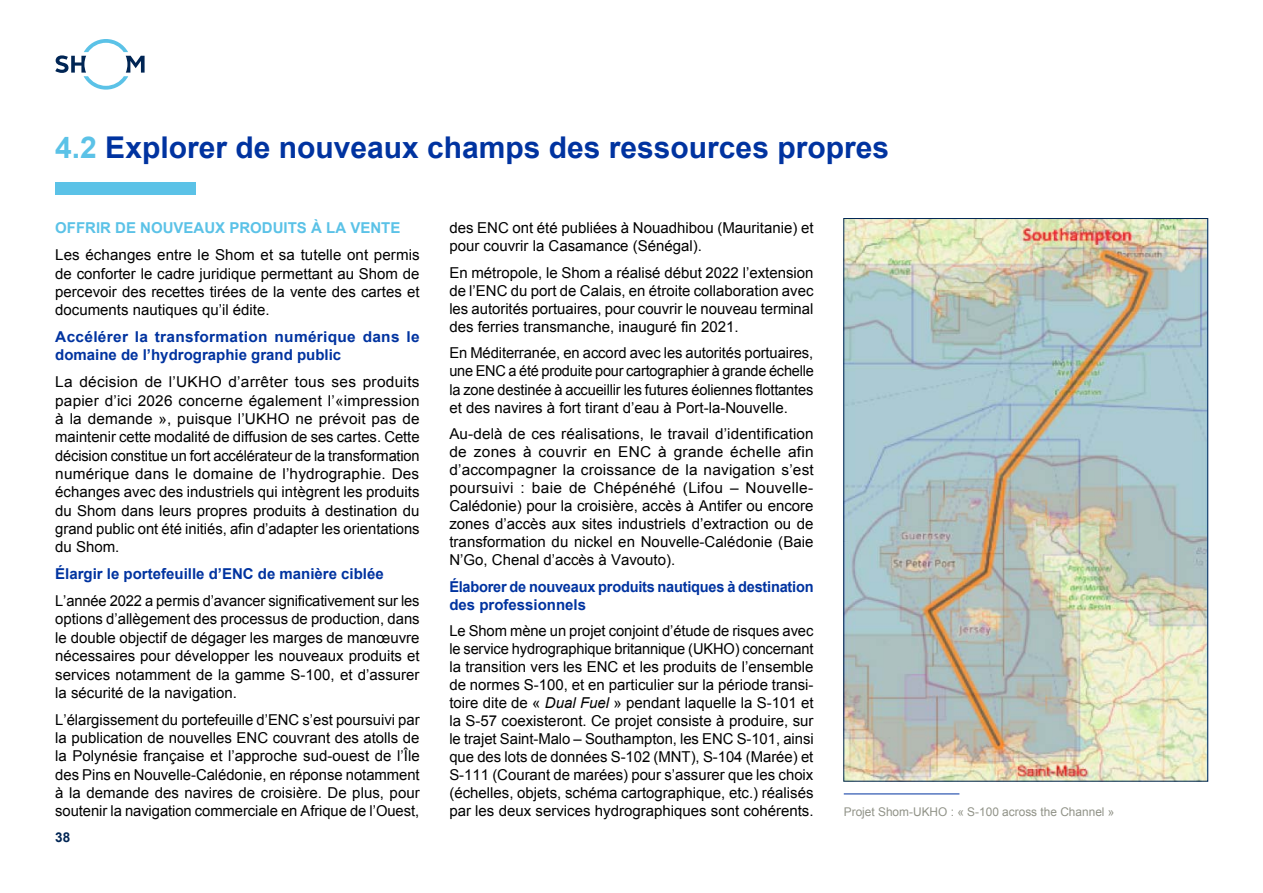
<style>
.page{position:relative;width:1263px;height:893px;background:#fff}
.page>*{position:absolute;margin:0;border:0;box-sizing:border-box;transform-origin:0 0}
.t1{font:700 30px "Arial";color:#0033a0}
.t2{font:15px/18px "Arial";color:#000;text-align:justify}
.t3{font:700 15px/18px "Arial";color:#0033a0}
.t4{font:700 15px/18.3px "Arial";letter-spacing:.02em;color:#0033a0}
.t5{font:700 15px "Arial";color:#5bc2e7}
.t6{font:700 13.5px "Arial";color:#002554}
.t7{font:12px "Arial";color:#919388}
.s1{color:#5bc2e7}
.s2{font-style:italic}
</style>
<div class="page">
<div style="left:55px;top:183px;width:141px;height:12px;background:#5bc2e7"></div>
<img style="left:845px;top:220px;width:361px;height:560px">
<hr style="left:844px;top:793px;width:115px;height:1px;background:#0033a0">
<svg style="left:55px;top:39px;width:90px;height:51px"></svg>
<h1 class="t1" style="left:55px;top:128px;width:835px"><span class="s1">4.2</span> Explorer de nouveaux champs des ressources propres</h1>
<p class="t5" style="left:55px;top:218px;width:347px">OFFRIR DE NOUVEAUX PRODUITS À LA VENTE</p>
<p class="t2" style="left:55px;top:246px;width:366px">Les échanges entre le Shom et sa tutelle ont permis de conforter le cadre juridique permettant au Shom de percevoir des recettes tirées de la vente des cartes et documents nautiques qu’il édite.</p>
<p class="t4" style="left:55px;top:328px;width:366px">Accélérer la transformation numérique dans le domaine de l’hydrographie grand public</p>
<p class="t2" style="left:55px;top:373px;width:366px">La décision de l’UKHO d’arrêter tous ses produits papier d’ici 2026 concerne également l’«impression à la demande », puisque l’UKHO ne prévoit pas de maintenir cette modalité de diffusion de ses cartes. Cette décision constitue un fort accélérateur de la transformation numérique dans le domaine de l’hydrographie. Des échanges avec des industriels qui intègrent les produits du Shom dans leurs propres produits à destination du grand public ont été initiés, afin d’adapter les orientations du Shom.</p>
<p class="t3" style="left:55px;top:565px;width:330px">Élargir le portefeuille d’ENC de manière ciblée</p>
<p class="t2" style="left:55px;top:592px;width:366px">L’année 2022 a permis d’avancer significativement sur les options d’allègement des processus de production, dans le double objectif de dégager les marges de manœuvre nécessaires pour développer les nouveaux produits et services notamment de la gamme S-100, et d’assurer la sécurité de la navigation.</p>
<p class="t2" style="left:55px;top:710px;width:366px">L’élargissement du portefeuille d’ENC s’est poursuivi par la publication de nouvelles ENC couvrant des atolls de la Polynésie française et l’approche sud-ouest de l’Île des Pins en Nouvelle-Calédonie, en réponse notamment à la demande des navires de croisière. De plus, pour soutenir la navigation commerciale en Afrique de l’Ouest,</p>
<p class="t6" style="left:55px;top:828px;width:17px">38</p>
<p class="t2" style="left:449px;top:219px;width:366px">des ENC ont été publiées à Nouadhibou (Mauritanie) et pour couvrir la Casamance (Sénégal).</p>
<p class="t2" style="left:449px;top:264px;width:366px">En métropole, le Shom a réalisé début 2022 l’extension de l’ENC du port de Calais, en étroite collaboration avec les autorités portuaires, pour couvrir le nouveau terminal des ferries transmanche, inauguré fin 2021.</p>
<p class="t2" style="left:449px;top:344px;width:366px">En Méditerranée, en accord avec les autorités portuaires, une ENC a été produite pour cartographier à grande échelle la zone destinée à accueillir les futures éoliennes flottantes et des navires à fort tirant d’eau à Port-la-Nouvelle.</p>
<p class="t2" style="left:449px;top:425px;width:366px">Au-delà de ces réalisations, le travail d’identification de zones à couvrir en ENC à grande échelle afin d’accompagner la croissance de la navigation s’est poursuivi : baie de Chépénéhé (Lifou – Nouvelle-Calédonie) pour la croisière, accès à Antifer ou encore zones d’accès aux sites industriels d’extraction ou de transformation du nickel en Nouvelle-Calédonie (Baie N’Go, Chenal d’accès à Vavouto).</p>
<p class="t3" style="left:449px;top:578px;width:366px">Élaborer de nouveaux produits nautiques à destination des professionnels</p>
<p class="t2" style="left:449px;top:622px;width:366px">Le Shom mène un projet conjoint d’étude de risques avec le service hydrographique britannique (UKHO) concernant la transition vers les ENC et les produits de l’ensemble de normes S-100, et en particulier sur la période transi&shy;toire dite de « <span class="s2">Dual Fuel</span> » pendant laquelle la S-101 et la S-57 coexisteront. Ce projet consiste à produire, sur le trajet Saint-Malo – Southampton, les ENC S-101, ainsi que des lots de données S-102 (MNT), S-104 (Marée) et S-111 (Courant de marées) pour s’assurer que les choix (échelles, objets, schéma cartographique, etc.) réalisés par les deux services hydrographiques sont cohérents.</p>
<p class="t7" style="left:844px;top:804px;width:272px">Projet Shom-UKHO : « S-100 across the Channel »</p>
</div>
